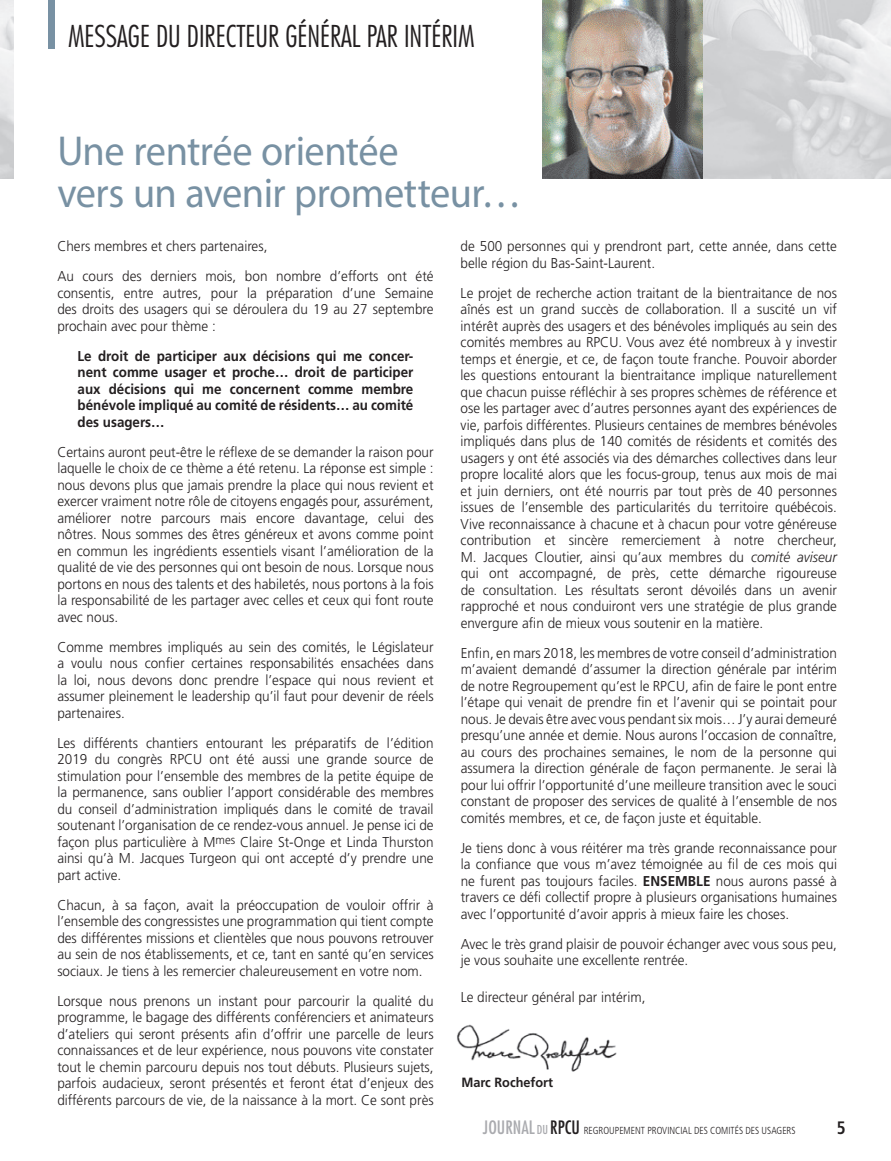
<style>
.page{position:relative;width:891px;height:1161px;background:#fff}
.page>*{position:absolute;margin:0;border:0;box-sizing:border-box;transform-origin:0 0}
.t1{font:42px/42px "Myriad Pro";letter-spacing:-.01em;color:#7891a3;scale:.96 1}
.t2{font:300 condensed 29.4px "Futura";color:#231f20}
.t3{font:700 condensed 18px "Frutiger";color:#231f20;scale:.95 1}
.t4{font:300 14.25px/16.5px "Frutiger";color:#231f20;text-align:justify;scale:.95 1}
.t5{font:700 14.25px/16.5px "Frutiger";color:#231f20;text-align:justify;scale:.94 1}
.t6{font:700 13.35px "Frutiger";color:#231f20;scale:.95 1}
.t7{font:300 condensed 10.2px "Frutiger";color:#231f20;scale:.95 1}
.s1{font-style:italic}
.s2{font-weight:700}
.s3{font-family:"Futura";font-weight:400;font-size:18px;color:#aaabaf}
.s4{font-family:"Futura";font-weight:400;font-size:12px;color:#aaabaf}
.s5{font-family:"Futura";font-weight:400;font-size:18px}
</style>
<div class="page">
<img style="left:702px;top:0;width:189px;height:179px">
<img style="left:542px;top:0;width:160px;height:179px">
<img style="left:457px;top:1024px;width:160px;height:48px">
<div style="left:49px;top:0;width:6px;height:49px;background:#7891a3"></div>
<h2 class="t2" style="left:68px;top:18px;width:408px">MESSAGE DU DIRECTEUR GÉNÉRAL PAR INTÉRIM</h2>
<h1 class="t1" style="left:57px;top:129px;width:485px">Une rentrée orientée<br>vers un avenir prometteur…</h1>
<p class="t4" style="left:57px;top:231px;width:398px;line-height:30px">Chers membres et chers partenaires,<br>Au cours des derniers mois, bon nombre d’efforts ont été</p>
<p class="t4" style="left:57px;top:285px;width:398px">consentis, entre autres, pour la préparation d’une Semaine des droits des usagers qui se déroulera du 19 au 27 septembre prochain avec pour thème :</p>
<p class="t5" style="left:78px;top:348px;width:359px">Le droit de participer aux décisions qui me concer&shy;nent comme usager et proche… droit de participer aux décisions qui me concernent comme membre bénévole impliqué au comité de résidents… au comité des usagers…</p>
<p class="t4" style="left:57px;top:444px;width:398px">Certains auront peut-être le réflexe de se demander la raison pour laquelle le choix de ce thème a été retenu. La réponse est simple : nous devons plus que jamais prendre la place qui nous revient et exercer vraiment notre rôle de citoyens engagés pour, assurément, améliorer notre parcours mais encore davantage, celui des nôtres. Nous sommes des êtres généreux et avons comme point en commun les ingrédients essentiels visant l’amélioration de la qualité de vie des personnes qui ont besoin de nous. Lorsque nous portons en nous des talents et des habiletés, nous portons à la fois la responsabilité de les partager avec celles et ceux qui font route avec nous.</p>
<p class="t4" style="left:57px;top:639px;width:398px">Comme membres impliqués au sein des comités, le Législateur a voulu nous confier certaines responsabilités ensachées dans la loi, nous devons donc prendre l’espace qui nous revient et assumer pleinement le leadership qu’il faut pour devenir de réels partenaires.</p>
<p class="t4" style="left:57px;top:735px;width:398px">Les différents chantiers entourant les préparatifs de l’édition 2019 du congrès RPCU ont été aussi une grande source de stimulation pour l’ensemble des membres de la petite équipe de la permanence, sans oublier l’apport considérable des membres du conseil d’administration impliqués dans le comité de travail soutenant l’organisation de ce rendez-vous annuel. Je pense ici de façon plus particulière à M<sup>mes</sup> Claire St-Onge et Linda Thurston ainsi qu’à M. Jacques Turgeon qui ont accepté d’y prendre une part active.</p>
<p class="t4" style="left:57px;top:897px;width:398px">Chacun, à sa façon, avait la préoccupation de vouloir offrir à l’ensemble des congressistes une programmation qui tient compte des différentes missions et clientèles que nous pouvons retrouver au sein de nos établissements, et ce, tant en santé qu’en services sociaux. Je tiens à les remercier chaleureusement en votre nom.</p>
<p class="t4" style="left:57px;top:993px;width:398px">Lorsque nous prenons un instant pour parcourir la qualité du programme, le bagage des différents conférenciers et animateurs d’ateliers qui seront présents afin d’offrir une parcelle de leurs connaissances et de leur expérience, nous pouvons vite constater tout le chemin parcouru depuis nos tout débuts. Plusieurs sujets, parfois audacieux, seront présentés et feront état d’enjeux des différents parcours de vie, de la naissance à la mort. Ce sont près</p>
<p class="t4" style="left:461px;top:238px;width:398px">de 500 personnes qui y prendront part, cette année, dans cette belle région du Bas-Saint-Laurent.</p>
<p class="t4" style="left:461px;top:285px;width:398px">Le projet de recherche action traitant de la bientraitance de nos aînés est un grand succès de collaboration. Il a suscité un vif intérêt auprès des usagers et des bénévoles impliqués au sein des comités membres au RPCU. Vous avez été nombreux à y investir temps et énergie, et ce, de façon toute franche. Pouvoir aborder les questions entourant la bientraitance implique naturellement que chacun puisse réfléchir à ses propres schèmes de référence et ose les partager avec d’autres personnes ayant des expériences de vie, parfois différentes. Plusieurs centaines de membres bénévoles impliqués dans plus de 140 comités de résidents et comités des usagers y ont été associés via des démarches collectives dans leur propre localité alors que les focus-group, tenus aux mois de mai et juin derniers, ont été nourris par tout près de 40 personnes issues de l’ensemble des particularités du territoire québécois.<br>Vive reconnaissance à chacune et à chacun pour votre généreuse contribution et sincère remerciement à notre chercheur, M. Jacques Cloutier, ainsi qu’aux membres du <span class="s1">comité aviseur </span>qui ont accompagné, de près, cette démarche rigoureuse de consultation. Les résultats seront dévoilés dans un avenir rapproché et nous conduiront vers une stratégie de plus grande envergure afin de mieux vous soutenir en la matière.</p>
<p class="t4" style="left:461px;top:645px;width:398px">Enfin, en mars 2018, les membres de votre conseil d’administration m’avaient demandé d’assumer la direction générale par intérim de notre Regroupement qu’est le RPCU, afin de faire le pont entre l’étape qui venait de prendre fin et l’avenir qui se pointait pour nous. Je devais être avec vous pendant six mois… J’y aurai demeuré presqu’une année et demie. Nous aurons l’occasion de connaître, au cours des prochaines semaines, le nom de la personne qui assumera la direction générale de façon permanente. Je serai là pour lui offrir l’opportunité d’une meilleure transition avec le souci constant de proposer des services de qualité à l’ensemble de nos comités membres, et ce, de façon juste et équitable.</p>
<p class="t4" style="left:461px;top:840px;width:398px">Je tiens donc à vous réitérer ma très grande reconnaissance pour la confiance que vous m’avez témoignée au fil de ces mois qui ne furent pas toujours faciles. <span class="s2">ENSEMBLE</span> nous aurons passé à travers ce défi collectif propre à plusieurs organisations humaines avec l’opportunité d’avoir appris à mieux faire les choses.</p>
<p class="t4" style="left:461px;top:936px;width:398px">Avec le très grand plaisir de pouvoir échanger avec vous sous peu, je vous souhaite une excellente rentrée.</p>
<p class="t4" style="left:461px;top:989px;width:196px">Le directeur général par intérim,</p>
<p class="t6" style="left:462px;top:1074px;width:98px">Marc Rochefort</p>
<p class="t7" style="left:483px;top:1124px;width:331px"><span class="s3">JOURNAL</span> <span class="s4">DU</span> <span class="s5">RPCU</span> REGROUPEMENT PROVINCIAL DES COMITÉS DES USAGERS</p>
<p class="t3" style="left:837px;top:1117px;width:11px">5</p>
</div>
